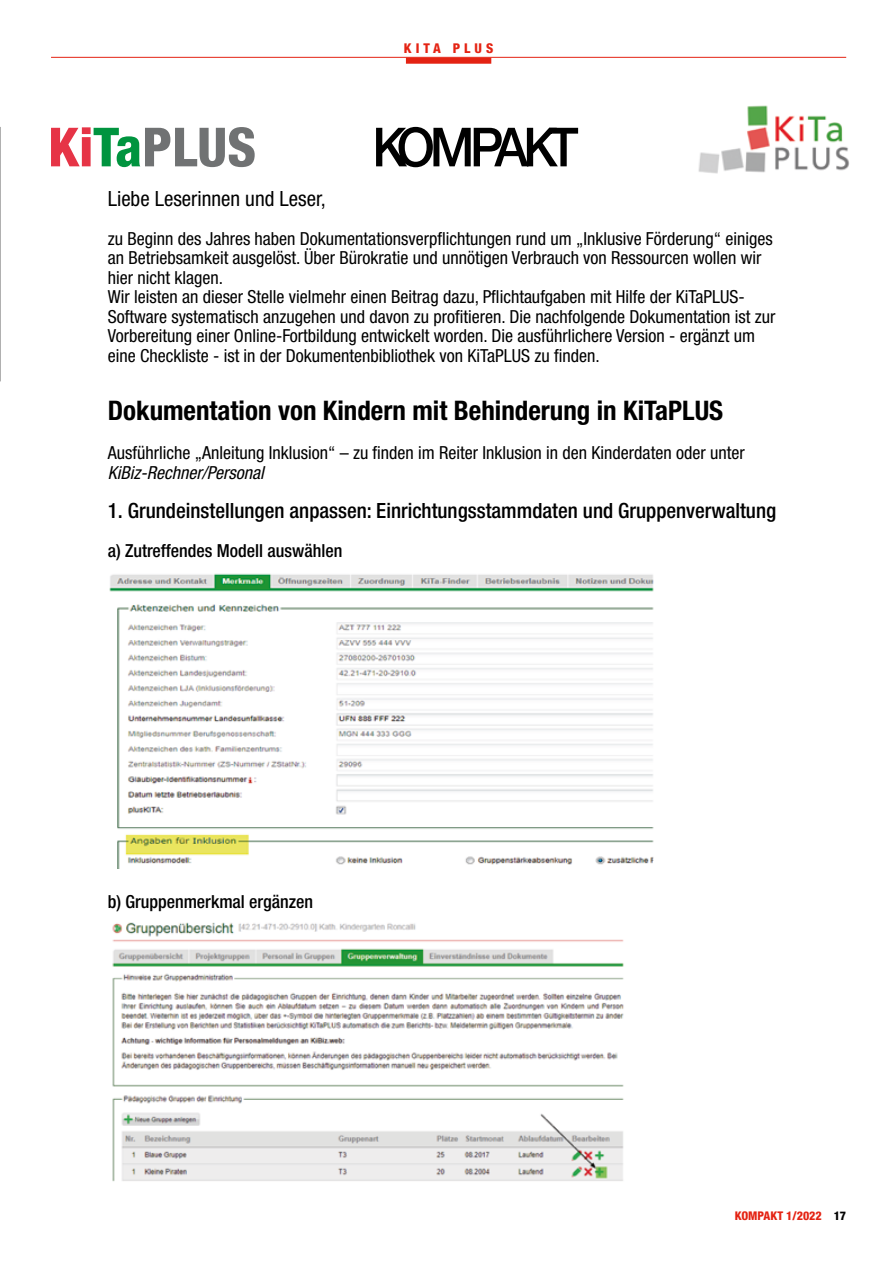
<style>
.page{position:relative;width:893px;height:1263px;background:#fff}
.page>*{position:absolute;margin:0;border:0;box-sizing:border-box;transform-origin:0 0}
.t1{font:700 condensed 27px "Helvetica Neue";color:#000}
.t2{font:500 condensed 21px "Helvetica Neue";color:#000}
.t3{font:condensed 21px "Helvetica Neue";color:#000}
.t4{font:condensed 18px/19.5px "Helvetica Neue";color:#000}
.t5{font:500 condensed 18px "Helvetica Neue";color:#000}
.kopfzeile{font:800 condensed 13.5px "Helvetica Neue";letter-spacing:.3em;color:#e42313}
.t6{font:800 condensed 12px "Helvetica Neue";color:#e42313}
.s1{font-style:italic}
.s2{color:#000}
</style>
<div class="page">
<svg style="left:0;top:127px;width:1px;height:254px"></svg>
<hr style="left:51px;top:57px;width:795px;height:1px;background:#e42313">
<div style="left:406px;top:58px;width:85px;height:6px;background:#e42313"></div>
<img style="left:698px;top:105px;width:151px;height:69px">
<svg style="left:376px;top:127px;width:202px;height:40px"></svg>
<svg style="left:51px;top:127px;width:204px;height:40px"></svg>
<img style="left:109px;top:573px;width:545px;height:296px">
<img style="left:112px;top:922px;width:512px;height:260px">
<p class="kopfzeile" style="left:404px;top:40px;width:91px">KITA PLUS</p>
<p class="t3" style="left:108px;top:186px;width:219px">Liebe Leserinnen und Leser,</p>
<p class="t4" style="left:108px;top:228px;width:667px">zu Beginn des Jahres haben Dokumentationsverpflichtungen rund um „Inklusive Förderung“ einiges an Betriebsamkeit ausgelöst. Über Bürokratie und unnötigen Verbrauch von Ressourcen wollen wir hier nicht klagen.</p>
<p class="t4" style="left:108px;top:287px;width:669px">Wir leisten an dieser Stelle vielmehr einen Beitrag dazu, Pflichtaufgaben mit Hilfe der KiTaPLUS-Software systematisch anzugehen und davon zu profitieren. Die nachfolgende Dokumentation ist zur Vorbereitung einer Online-Fortbildung entwickelt worden. Die ausführlichere Version - ergänzt um eine Checkliste - ist in der Dokumentenbibliothek von KiTaPLUS zu finden.</p>
<p class="t1" style="left:108px;top:394px;width:617px">Dokumentation von Kindern mit Behinderung in KiTaPLUS</p>
<p class="t4" style="left:108px;top:443px;width:638px">Ausführliche „Anleitung Inklusion“ – zu finden im Reiter Inklusion in den Kinderdaten oder unter<br><span class="s1">KiBiz-Rechner/Personal</span></p>
<p class="t2" style="left:108px;top:498px;width:670px">1. Grundeinstellungen anpassen: Einrichtungsstammdaten und Gruppenverwaltung</p>
<p class="t5" style="left:108px;top:539px;width:236px">a) Zutreffendes Modell auswählen</p>
<p class="t5" style="left:108px;top:890px;width:207px">b) Gruppenmerkmal ergänzen</p>
<p class="t6" style="left:735px;top:1208px;width:113px">KOMPAKT 1/2022 <span class="s2">17</span></p>
</div>
